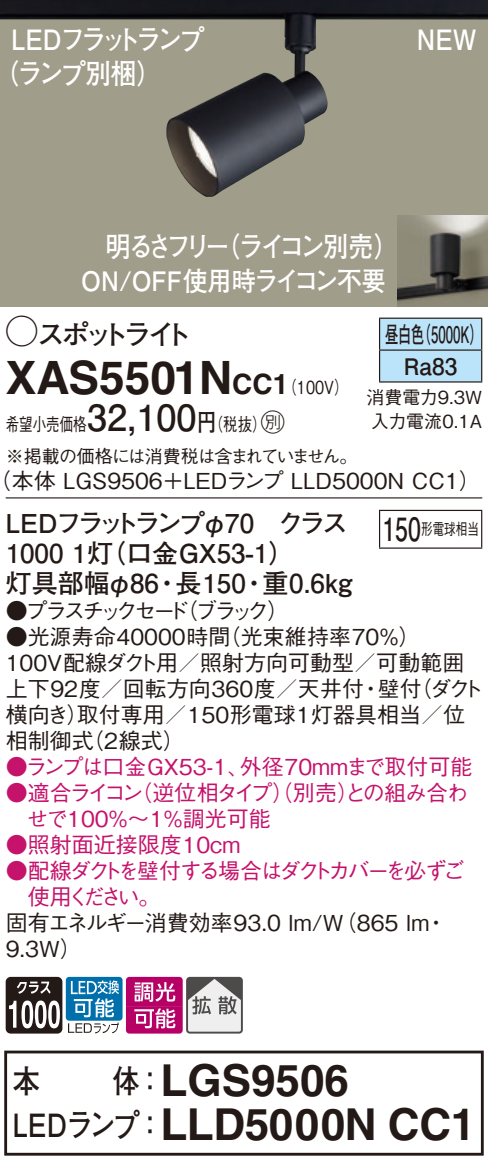
<style>
.page{position:relative;width:488px;height:1167px;background:#fff}
.page>*{position:absolute;margin:0;border:0;box-sizing:border-box;transform-origin:0 0}
.t1{font:700 46px "Helvetica LT Std";color:#231916}
.t2{font:700 44px "Helvetica LT Std";color:#231916}
.t3{font:700 36px "Futo Go B101 Pro";color:#231916}
.t4{font:700 32px "Futo Go B101 Pro";color:#231916;scale:.85 1}
.t5{font:700 32px "Futo Go B101 Pro";color:#231916;scale:.72 1}
.t6{font:700 28px/34px "Futo Go B101 Pro";letter-spacing:-.12em;color:#fff;scale:.9 1}
.t7{font:700 28px "Futo Go B101 Pro";letter-spacing:-.15em;color:#fff;scale:.89 1}
.t8{font:700 28px "Futo Go B101 Pro";letter-spacing:-.195em;color:#231916}
.t9{font:700 28px "Futo Go B101 Pro";letter-spacing:-.15em;color:#fff;scale:.9 1}
.t10{font:700 28px "Helvetica LT Std";color:#231916}
.t11{font:700 26.8px "Futo Go B101 Pro";letter-spacing:-.005em;color:#fff;scale:.91 1}
.t12{font:700 26px "Futo Go B101 Pro";color:#231916}
.t13{font:700 26px "Futo Go B101 Pro";letter-spacing:-.145em;color:#231916}
.t14{font:24px "Ford Classification 1";color:#231916}
.t15{font:700 22.8px/32px "Futo Go B101 Pro";color:#231916;scale:.58 1}
.t16{font:500 22px/26px "Gothic BBB Pro";color:#231916}
.t17{font:500 22px/26px "Gothic BBB Pro";letter-spacing:-.045em;color:#c5126b}
.t18{font:500 22px/26px "Gothic BBB Pro";letter-spacing:-.145em;color:#c5126b}
.t19{font:500 22px "Gothic BBB Pro";color:#c5126b}
.t20{font:500 22px/26px "Gothic BBB Pro";letter-spacing:-.02em;color:#c5126b}
.t21{font:500 22px "Gothic BBB Pro";letter-spacing:-.165em;color:#231916}
.t22{font:500 18px/31.6px "Gothic BBB Pro";letter-spacing:-.04em;color:#231916;scale:.75 1}
.t23{font:500 18px/24px "Gothic BBB Pro";color:#231916}
.t24{font:500 18px "Gothic BBB Pro";color:#231916;scale:.8 1}
.t25{font:500 16px "Gothic BBB Pro";color:#231916;scale:.72 1}
.s1{font-family:"Ford Classification 1";font-weight:400;font-size:32px}
.s2{font-size:46px}
.s3{font-family:"Helvetica LT Std";font-weight:700;font-size:28px}
.s4{font-family:"Gothic BBB Pro";font-weight:500;font-size:18px}
.s5{font-family:"Futo Go B101 Pro";font-weight:700;font-size:24px}
</style>
<div class="page">
<div style="left:0;top:0;width:488px;height:306px;background:#a19d8b"></div>
<img style="left:0;top:0;width:488px;height:197px">
<img style="left:397px;top:215px;width:91px;height:91px">
<div style="left:380px;top:319px;width:101px;height:62px;background:#bbe3f9"></div>
<hr style="left:379px;top:317px;width:103px;height:2px;background:#231916">
<hr style="left:379px;top:319px;width:1px;height:30px;background:#231916">
<hr style="left:481px;top:319px;width:1px;height:30px;background:#231916">
<hr style="left:379px;top:349px;width:103px;height:2px;background:#231916">
<hr style="left:379px;top:351px;width:1px;height:30px;background:#231916">
<hr style="left:481px;top:351px;width:1px;height:30px;background:#231916">
<hr style="left:379px;top:381px;width:103px;height:2px;background:#231916">
<hr style="left:6px;top:497px;width:476px;height:1px;background:#231916">
<hr style="left:379px;top:511px;width:1px;height:36px;background:#231916">
<hr style="left:379px;top:510px;width:103px;height:1px;background:#231916">
<hr style="left:481px;top:511px;width:1px;height:36px;background:#231916">
<hr style="left:379px;top:547px;width:103px;height:2px;background:#231916">
<svg style="left:6px;top:976px;width:56px;height:57px"></svg>
<div style="left:66px;top:976px;width:56px;height:44px;background:#0070ac;border-radius:3px"></div>
<svg style="left:68px;top:980px;width:51px;height:53px"></svg>
<svg style="left:126px;top:976px;width:114px;height:57px"></svg>
<div style="left:186px;top:976px;width:57px;height:57px;border:2px solid #4d4a4a;border-radius:3px"></div>
<div style="left:4px;top:1050px;width:479px;height:105px;border:3px solid #231916"></div>
<p class="t6" style="left:-7px;top:19px;width:236px;text-indent:18px">LEDフラットランプ（ランプ別梱(</p>
<p class="t9" style="left:416px;top:17px;width:68px">NEW</p>
<p class="t7" style="left:215px;top:224px;width:208px">（ライコン別売(</p>
<p class="t7" style="left:106px;top:224px;width:141px">明るさフリー</p>
<p class="t11" style="left:81px;top:260px;width:336px">ON/OFF使用時ライコン不要</p>
<p class="t8" style="left:6px;top:312px;width:188px"><span class="s1">A</span>スポットライト</p>
<p class="t15" style="left:417px;top:315px;width:115px">（5000 (K</p>
<p class="t15" style="left:403px;top:315px;width:94px;text-indent:-19px">昼白色<br>Ra83</p>
<p class="t23" style="left:366px;top:383px;width:117px">消費電力9.3W入力電流0.1A</p>
<h1 class="t1" style="left:6px;top:349px;width:195px">XAS5501</h1>
<p class="t10" style="left:199px;top:367px;width:75px"><span class="s2">N</span>CC</p>
<p class="t24" style="left:273px;top:372px;width:96px">（<span class="s3">1</span> 100 (V</p>
<h3 class="t3" style="left:87px;top:389px;width:111px">32,100</h3>
<p class="t14" style="left:252px;top:410px;width:34px">C<span class="s4">）</span></p>
<p class="t24" style="left:197px;top:410px;width:70px">（<span class="s5">円</span>税抜</p>
<p class="t22" style="left:6px;top:406px;width:470px">希望小売価格<br>※掲載の価格には消費税は含まれていません。</p>
<p class="t16" style="left:-10px;top:465px;width:492px">（本体 LGS9506＋LEDランプ LLD5000N CC1(</p>
<p class="t13" style="left:6px;top:502px;width:343px">LEDフラットランプφ70　クラス</p>
<p class="t12" style="left:6px;top:532px;width:291px">1000 （灯1 口金GX53-1(</p>
<p class="t12" style="left:262px;top:562px;width:91px">重0.6kg</p>
<p class="t12" style="left:6px;top:562px;width:155px">灯具部幅φ86</p>
<p class="t12" style="left:175px;top:562px;width:72px">長150</p>
<p class="t12" style="left:154px;top:562px;width:27px">・</p>
<p class="t12" style="left:241px;top:562px;width:27px">・</p>
<p class="t16" style="left:176px;top:595px;width:114px">（ブラック(</p>
<p class="t21" style="left:6px;top:593px;width:185px">●プラスチックセード</p>
<h3 class="t5" style="left:382px;top:504px;width:55px">150</h3>
<p class="t25" style="left:421px;top:516px;width:82px">形電球相当</p>
<p class="t16" style="left:219px;top:621px;width:203px">（光束維持率70％(</p>
<p class="t16" style="left:6px;top:621px;width:226px">●光源寿命40000時間</p>
<p class="t16" style="left:6px;top:647px;width:460px">100V配線ダクト用／照射方向可動型／可動範囲</p>
<p class="t16" style="left:410px;top:673px;width:75px">（ダクト</p>
<p class="t16" style="left:6px;top:673px;width:461px">上下92度／回転方向360度／天井付<br>横向き取付専用／150形電球1灯器具相当／位</p>
<p class="t16" style="left:377px;top:673px;width:45px">壁付</p>
<p class="t16" style="left:360px;top:673px;width:23px">・</p>
<p class="t16" style="left:82px;top:699px;width:104px;text-indent:-16px">）<br>（2線式(</p>
<p class="t16" style="left:6px;top:725px;width:89px">相制御式</p>
<p class="t17" style="left:130px;top:751px;width:339px;text-indent:-125px">●ランプは口金GX53-1、<br>（逆位相タイプ）（別売との組み合わ</p>
<p class="t19" style="left:240px;top:749px;width:234px">外径70mmまで取付可能</p>
<p class="t17" style="left:337px;top:777px;width:23px">）</p>
<p class="t20" style="left:27px;top:777px;width:246px;text-indent:-21px">●適合ライコン<br>せで100％〜1％調光可能</p>
<p class="t19" style="left:6px;top:827px;width:236px">●照射面近接限度10cm</p>
<p class="t18" style="left:28px;top:855px;width:439px;text-indent:-22px">●配線ダクトを壁付する場合はダクトカバーを必ずご使用ください。</p>
<p class="t16" style="left:425px;top:907px;width:23px">・</p>
<p class="t16" style="left:6px;top:907px;width:425px">固有エネルギー消費効率93.0 lm （W/ 865 lm<br>9.3W(</p>
<h3 class="t4" style="left:13px;top:1055px;width:34px">本</h3>
<h3 class="t4" style="left:113px;top:1055px;width:62px">体：</h3>
<h2 class="t2" style="left:160px;top:1053px;width:190px">LGS9506</h2>
<h3 class="t4" style="left:13px;top:1099px;width:179px">LEDランプ：</h3>
<h2 class="t2" style="left:160px;top:1097px;width:316px">LLD5000N CC1</h2>
</div>
